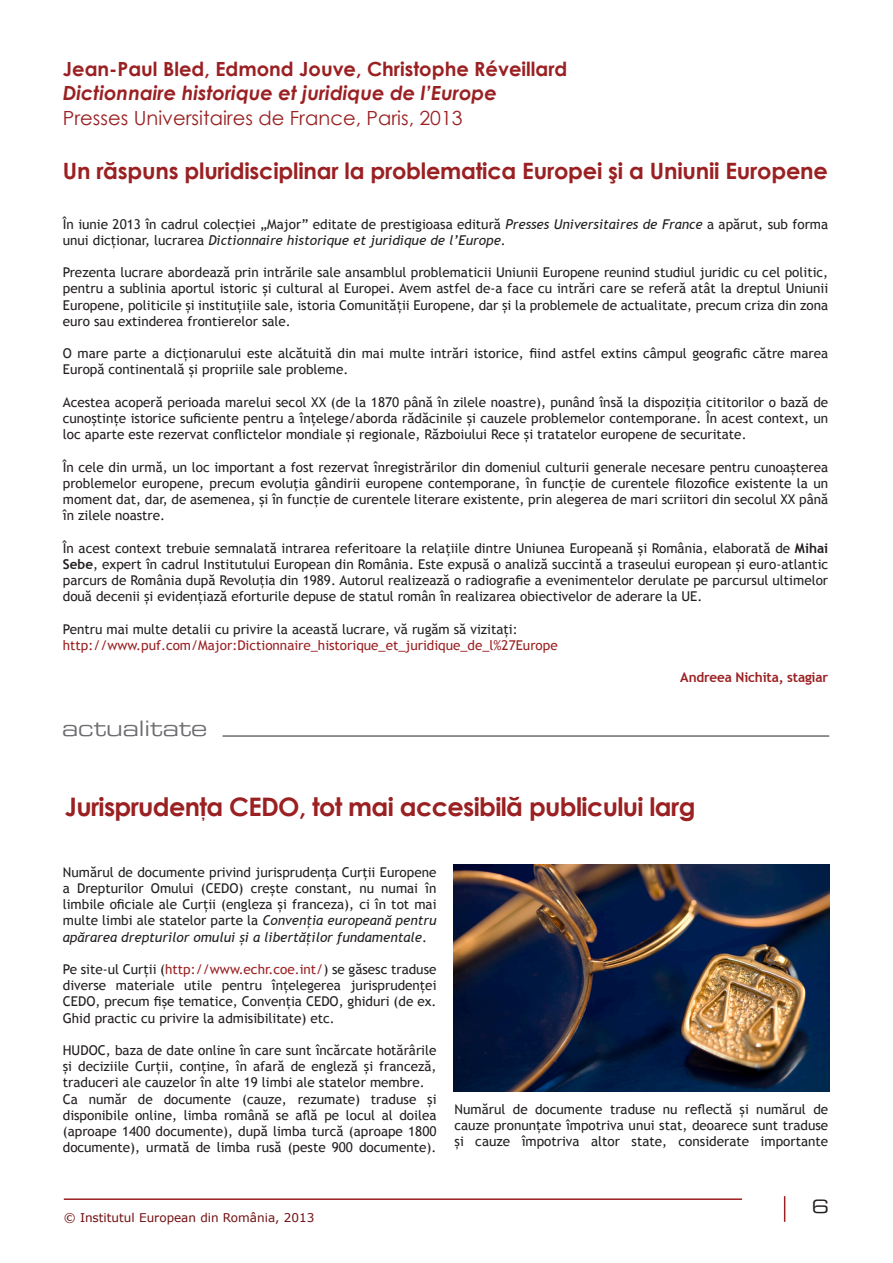
<style>
.page{position:relative;width:893px;height:1263px;background:#fff}
.page>*{position:absolute;margin:0;border:0;box-sizing:border-box;transform-origin:0 0}
.t1{font:700 25.5px "Century Gothic";letter-spacing:-.025em;color:#9a2022}
.t2{font:700 22.5px "Century Gothic";letter-spacing:-.01em;color:#9a2022}
.t3{font:21px "Eurostile Extended Two";color:#6c6d70}
.t4{font:700 19.5px "Century Gothic";color:#9a2022}
.t5{font:italic 700 19.5px "Century Gothic";color:#9a2022}
.t6{font:19.5px "Century Gothic";color:#9a2022}
.t7{font:18px "Eurostile Extended Two";color:#231f20}
.Heading_1{font:13.5px/16.2px "Trebuchet MS";color:#231f20;text-align:justify}
.t8{font:13.5px "Trebuchet MS";color:#9a2022}
.t9{font:700 13.5px "Trebuchet MS";letter-spacing:-.015em;color:#9a2022}
.t10{font:12px "Verdana";color:#710f10}
.s1{font-style:italic}
.s2{font-weight:700}
.s3{color:#9a2022}
</style>
<div class="page">
<hr style="left:64px;top:1198px;width:678px;height:2px;background:#9a2022">
<svg style="left:784px;top:1196px;width:1px;height:26px"></svg>
<img style="left:454px;top:864px;width:375px;height:227px">
<hr style="left:223px;top:735px;width:606px;height:2px;background:#6c6d70">
<p class="t4" style="left:63px;top:55px;width:506px">Jean-Paul Bled, Edmond Jouve, Christophe Réveillard</p>
<p class="t5" style="left:63px;top:78px;width:436px">Dictionnaire historique et juridique de l’Europe</p>
<p class="t6" style="left:63px;top:104px;width:401px">Presses Universitaires de France, Paris, 2013</p>
<p class="t2" style="left:63px;top:154px;width:766px">Un răspuns pluridisciplinar la problematica Europei şi a Uniunii Europene</p>
<p class="Heading_1" style="left:63px;top:216px;width:767px">În iunie 2013 în cadrul colecţiei „Major” editate de prestigioasa editură <span class="s1">Presses Universitaires de France</span> a apărut, sub forma unui dicţionar, lucrarea <span class="s1">Dictionnaire historique et juridique de l’Europe</span>.</p>
<p class="Heading_1" style="left:63px;top:264px;width:767px">Prezenta lucrare abordează prin intrările sale ansamblul problematicii Uniunii Europene reunind studiul juridic cu cel politic, pentru a sublinia aportul istoric şi cultural al Europei. Avem astfel de-a face cu intrări care se referă atât la dreptul Uniunii Europene, politicile şi instituţiile sale, istoria Comunităţii Europene, dar şi la problemele de actualitate, precum criza din zona euro sau extinderea frontierelor sale.</p>
<p class="Heading_1" style="left:63px;top:345px;width:767px">O mare parte a dicţionarului este alcătuită din mai multe intrări istorice, fiind astfel extins câmpul geografic către marea<br>Europă continentală şi propriile sale probleme.</p>
<p class="Heading_1" style="left:63px;top:394px;width:767px">Acestea acoperă perioada marelui secol XX (de la 1870 până în zilele noastre), punând însă la dispoziţia cititorilor o bază de cunoştinţe istorice suficiente pentru a înţelege/aborda rădăcinile şi cauzele problemelor contemporane. În acest context, un loc aparte este rezervat conflictelor mondiale şi regionale, Războiului Rece şi tratatelor europene de securitate.</p>
<p class="Heading_1" style="left:63px;top:459px;width:767px">În cele din urmă, un loc important a fost rezervat înregistrărilor din domeniul culturii generale necesare pentru cunoaşterea problemelor europene, precum evoluţia gândirii europene contemporane, în funcţie de curentele filozofice existente la un moment dat, dar, de asemenea, şi în funcţie de curentele literare existente, prin alegerea de mari scriitori din secolul XX până în zilele noastre.</p>
<p class="Heading_1" style="left:63px;top:540px;width:767px">În acest context trebuie semnalată intrarea referitoare la relaţiile dintre Uniunea Europeană şi România, elaborată de <span class="s2">Mihai Sebe</span>, expert în cadrul Institutului European din România. Este expusă o analiză succintă a traseului european şi euro-atlantic parcurs de România după Revoluţia din 1989. Autorul realizează o radiografie a evenimentelor derulate pe parcursul ultimelor două decenii şi evidenţiază eforturile depuse de statul român în realizarea obiectivelor de aderare la UE.</p>
<p class="Heading_1" style="left:63px;top:621px;width:456px">Pentru mai multe detalii cu privire la această lucrare, vă rugăm să vizitaţi:</p>
<p class="t8" style="left:63px;top:637px;width:496px">http://www.puf.com/Major:Dictionnaire_historique_et_juridique_de_l%27Europe</p>
<p class="t9" style="left:680px;top:669px;width:149px">Andreea Nichita, stagiar</p>
<p class="t3" style="left:62px;top:714px;width:147px">actualitate</p>
<p class="t1" style="left:65px;top:787px;width:632px">Jurisprudenţa CEDO, tot mai accesibilă publicului larg</p>
<p class="Heading_1" style="left:63px;top:864px;width:375px">Numărul de documente privind jurisprudenţa Curţii Europene a Drepturilor Omului (CEDO) creşte constant, nu numai în limbile oficiale ale Curţii (engleza şi franceza), ci în tot mai multe limbi ale statelor parte la <span class="s1">Convenţia europeană pentru apărarea drepturilor omului şi a libertăţilor fundamentale</span>.</p>
<p class="Heading_1" style="left:63px;top:961px;width:375px">Pe site-ul Curţii (<span class="s3">http://www.echr.coe.int/</span>) se găsesc traduse diverse materiale utile pentru înţelegerea jurisprudenţei CEDO, precum fişe tematice, Convenţia CEDO, ghiduri (de ex.<br>Ghid practic cu privire la admisibilitate) etc.</p>
<p class="Heading_1" style="left:63px;top:1042px;width:375px">HUDOC, baza de date online în care sunt încărcate hotărârile şi deciziile Curţii, conţine, în afară de engleză şi franceză, traduceri ale cauzelor în alte 19 limbi ale statelor membre.</p>
<p class="Heading_1" style="left:63px;top:1091px;width:375px">Ca număr de documente (cauze, rezumate) traduse şi disponibile online, limba română se află pe locul al doilea (aproape 1400 documente), după limba turcă (aproape 1800 documente), urmată de limba rusă (peste 900 documente).</p>
<p class="Heading_1" style="left:454px;top:1101px;width:375px">Numărul de documente traduse nu reflectă şi numărul de cauze pronunţate împotriva unui stat, deoarece sunt traduse şi cauze împotriva altor state, considerate importante</p>
<p class="t10" style="left:64px;top:1210px;width:252px">© Institutul European din România, 2013</p>
<h3 class="t7" style="left:812px;top:1194px;width:19px">6</h3>
</div>
